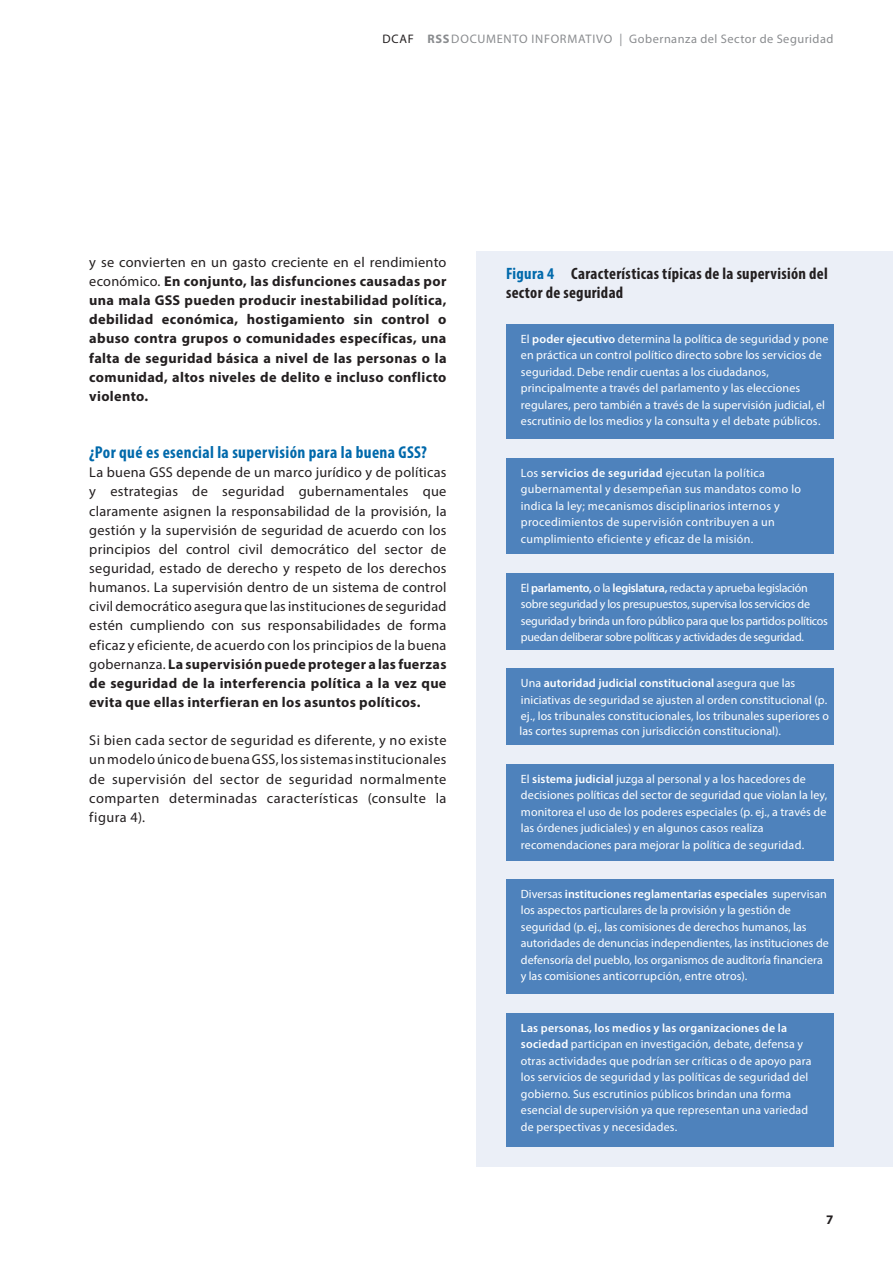
<style>
.page{position:relative;width:893px;height:1263px;background:#fff}
.page>*{position:absolute;margin:0;border:0;box-sizing:border-box;transform-origin:0 0}
._1_Titel{font:700 condensed 17.25px "Myriad Pro";letter-spacing:.02em;color:#0069ab}
._5_Graf_Tab_GS{font:700 condensed 16.5px/19.2px "Myriad Pro";letter-spacing:.02em;color:#231f20}
._2_GS{font:14.25px/19.2px "Myriad Pro";letter-spacing:.025em;color:#231f20;text-align:justify}
._2_GS-2{font:700 14.25px/19.2px "Myriad Pro";letter-spacing:.02em;color:#231f20;text-align:justify}
.t1{font:700 13.2px "Myriad Pro";color:#231f20}
.t2{font:12.3px "Myriad Pro";letter-spacing:.045em;color:#8a8c8f}
._5_Graf_Tab_GS-2{font:12px/16.5px "Myriad Pro";letter-spacing:.01em;color:#fff}
._5_Graf_Tab_GS-3{font:12px/16.5px "Myriad Pro";letter-spacing:-.02em;color:#fff}
.s1{color:#231f20}
.s2{font-weight:700}
.s3{font-weight:400}
.s4{color:#0069ab}
.s5{font-weight:600}
</style>
<div class="page">
<div style="left:476px;top:251px;width:417px;height:915px;background:#ebeff7"></div>
<div style="left:506px;top:324px;width:327px;height:115px;background:#4e82bc"></div>
<div style="left:506px;top:458px;width:327px;height:96px;background:#4e82bc"></div>
<div style="left:506px;top:573px;width:327px;height:76px;background:#4e82bc"></div>
<div style="left:506px;top:669px;width:327px;height:76px;background:#4e82bc"></div>
<div style="left:506px;top:764px;width:327px;height:96px;background:#4e82bc"></div>
<div style="left:506px;top:879px;width:327px;height:115px;background:#4e82bc"></div>
<div style="left:506px;top:1013px;width:327px;height:134px;background:#4e82bc"></div>
<p class="t2" style="left:382px;top:32px;width:452px"><span class="s1">DCAF</span> <span class="s2">RSS</span>DOCUMENTO INFORMATIVO | Gobernanza del Sector de Seguridad</p>
<p class="_2_GS-2" style="left:89px;top:252px;width:359px"><span class="s3">y se convierten en un gasto creciente en el rendimiento económico.</span> En conjunto, las disfunciones causadas por una mala GSS pueden producir inestabilidad política, debilidad económica, hostigamiento sin control o abuso contra grupos o comunidades específicas, una falta de seguridad básica a nivel de las personas o la comunidad, altos niveles de delito e incluso conflicto violento.</p>
<p class="_1_Titel" style="left:89px;top:442px;width:339px">¿Por qué es esencial la supervisión para la buena GSS?</p>
<p class="_2_GS" style="left:89px;top:463px;width:359px">La buena GSS depende de un marco jurídico y de políticas y estrategias de seguridad gubernamentales que claramente asignen la responsabilidad de la provisión, la gestión y la supervisión de seguridad de acuerdo con los principios del control civil democrático del sector de seguridad, estado de derecho y respeto de los derechos humanos. La supervisión dentro de un sistema de control civil democrático asegura que las instituciones de seguridad estén cumpliendo con sus responsabilidades de forma eficaz y eficiente, de acuerdo con los principios de la buena gobernanza. <span class="s2">La supervisión puede proteger a las fuerzas de seguridad de la interferencia política a la vez que evita que ellas interfieran en los asuntos políticos.</span></p>
<p class="_2_GS" style="left:89px;top:731px;width:359px">Si bien cada sector de seguridad es diferente, y no existe un modelo único de buena GSS, los sistemas institucionales de supervisión del sector de seguridad normalmente comparten determinadas características (consulte la figura 4).</p>
<p class="_5_Graf_Tab_GS" style="left:506px;top:264px;width:323px"><span class="s4">Figura 4</span> Características típicas de la supervisión del sector de seguridad</p>
<p class="_5_Graf_Tab_GS-2" style="left:521px;top:330px;width:309px">El <span class="s5">poder ejecutivo</span> determina la política de seguridad y pone en práctica un control político directo sobre los servicios de seguridad. Debe rendir cuentas a los ciudadanos, principalmente a través del parlamento y las elecciones regulares, pero también a través de la supervisión judicial, el escrutinio de los medios y la consulta y el debate públicos.</p>
<p class="_5_Graf_Tab_GS-2" style="left:521px;top:464px;width:282px">Los <span class="s5">servicios de seguridad</span> ejecutan la política gubernamental y desempeñan sus mandatos como lo indica la ley; mecanismos disciplinarios internos y procedimientos de supervisión contribuyen a un cumplimiento eficiente y eficaz de la misión.</p>
<p class="_5_Graf_Tab_GS-3" style="left:521px;top:579px;width:309px">El <span class="s5">parlamento,</span> o la <span class="s5">legislatura,</span> redacta y aprueba legislación sobre seguridad y los presupuestos, supervisa los servicios de seguridad y brinda un foro público para que los partidos políticos puedan deliberar sobre políticas y actividades de seguridad.</p>
<p class="_5_Graf_Tab_GS-2" style="left:521px;top:675px;width:310px">Una <span class="s5">autoridad judicial constitucional</span> asegura que las iniciativas de seguridad se ajusten al orden constitucional (p. ej., los tribunales constitucionales, los tribunales superiores o</p>
<p class="_5_Graf_Tab_GS-2" style="left:519px;top:723px;width:263px">las cortes supremas con jurisdicción constitucional).</p>
<p class="_5_Graf_Tab_GS-2" style="left:521px;top:770px;width:308px">El <span class="s5">sistema judicial</span> juzga al personal y a los hacedores de decisiones políticas del sector de seguridad que violan la ley, monitorea el uso de los poderes especiales (p. ej., a través de las órdenes judiciales) y en algunos casos realiza recomendaciones para mejorar la política de seguridad.</p>
<p class="_5_Graf_Tab_GS-2" style="left:521px;top:885px;width:309px">Diversas <span class="s5">instituciones reglamentarias especiales</span> supervisan los aspectos particulares de la provisión y la gestión de seguridad (p. ej., las comisiones de derechos humanos, las autoridades de denuncias independientes, las instituciones de defensoría del pueblo, los organismos de auditoría financiera y las comisiones anticorrupción, entre otros).</p>
<p class="_5_Graf_Tab_GS-2" style="left:521px;top:1019px;width:292px"><span class="s5">Las personas, los medios y las organizaciones de la sociedad</span> participan en investigación, debate, defensa y otras actividades que podrían ser críticas o de apoyo para los servicios de seguridad y las políticas de seguridad del gobierno. Sus escrutinios públicos brindan una forma esencial de supervisión ya que representan una variedad de perspectivas y necesidades.</p>
<p class="t1" style="left:826px;top:1210px;width:9px">7</p>
</div>
